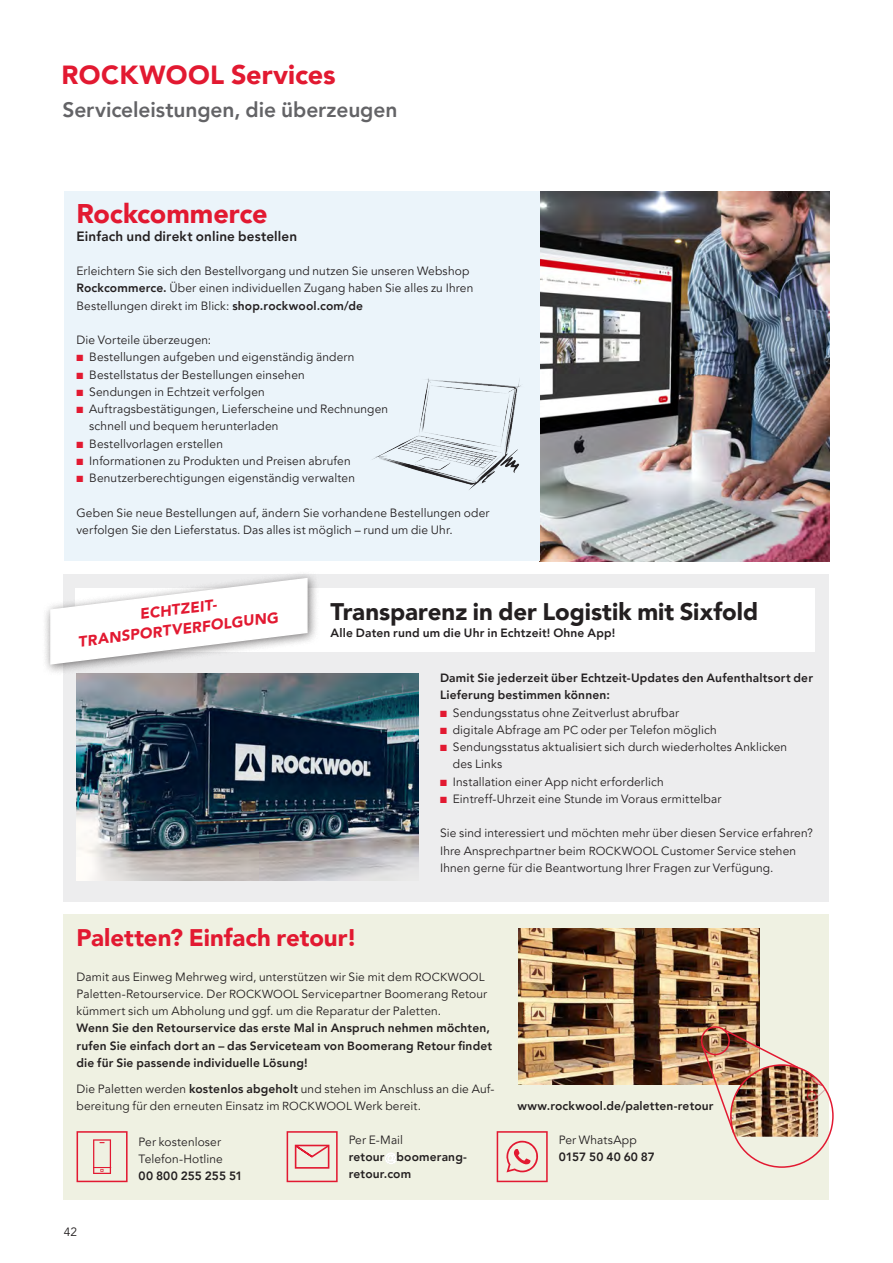
<style>
.page{position:relative;width:893px;height:1263px;background:#fff}
.page>*{position:absolute;margin:0;border:0;box-sizing:border-box;transform-origin:0 0}
.t1{font:900 27px "Avenir LT Pro";letter-spacing:-.005em;color:#e21931}
.t2{font:900 26.25px "Avenir LT Pro";letter-spacing:.015em;color:#e21931}
.t3{font:900 24px "Avenir LT Pro";color:#231f20}
.t4{font:900 24px "Avenir LT Pro";color:#e21931}
.t5{font:800 21px "Avenir LT Pro";letter-spacing:-.005em;color:#636366}
.t6{font:900 15px/19.8px "Avenir LT Pro";color:#e21931;text-align:center}
.t7{font:800 13.5px "Avenir LT Pro";letter-spacing:.01em;color:#231f20}
.t8{font:12px/17.2px "Avenir LT Pro";letter-spacing:.01em;color:#231f20}
.t9{font:800 12px/17.2px "Avenir LT Pro";letter-spacing:.015em;color:#231f20}
.t10{font:800 12px "Avenir LT Pro";letter-spacing:-.005em;color:#231f20}
.s1{font-size:27px}
.s2{font-weight:800}
.s3{color:#e21931}
.s4{font-size:11.7px}
.s5{font-weight:400}
.s6{font-family:"Arial Unicode MS";font-weight:400;font-size:11.4px}
</style>
<div class="page">
<img style="left:539px;top:191px;width:290px;height:370px">
<div style="left:64px;top:191px;width:475px;height:370px;background:#ebf4fa"></div>
<img style="left:372px;top:378px;width:149px;height:112px">
<div style="left:64px;top:574px;width:765px;height:327px;background:#ededee"></div>
<div style="left:64px;top:914px;width:765px;height:285px;background:#eff1e2"></div>
<div style="left:75px;top:589px;width:740px;height:63px;background:#fff"></div>
<div style="left:43px;top:570px;width:277px;height:107px;background:#231f20;opacity:.6"></div>
<svg style="left:49px;top:577px;width:259px;height:88px"></svg>
<img style="left:77px;top:673px;width:342px;height:207px">
<svg style="left:77px;top:1131px;width:51px;height:51px"></svg>
<svg style="left:287px;top:1131px;width:51px;height:51px"></svg>
<svg style="left:497px;top:1131px;width:51px;height:51px"></svg>
<img style="left:519px;top:928px;width:240px;height:156px">
<img style="left:733px;top:1067px;width:100px;height:70px">
<div style="left:701px;top:1026px;width:29px;height:29px;border:2px solid #e21931;border-radius:50%"></div>
<img style="left:700px;top:1027px;width:100px;height:108px">
<h2 class="t2" style="left:62px;top:59px;width:275px">ROCKWOOL <span class="s1">Services</span></h2>
<h3 class="t5" style="left:63px;top:97px;width:336px">Serviceleistungen, die überzeugen</h3>
<h1 class="t1" style="left:77px;top:198px;width:193px">Rockcommerce</h1>
<p class="t7" style="left:77px;top:228px;width:222px">Einfach und direkt online bestellen</p>
<p class="t8" style="left:77px;top:263px;width:398px">Erleichtern Sie sich den Bestellvorgang und nutzen Sie unseren Webshop<br><span class="s2">Rockcommerce.</span> Über einen individuellen Zugang haben Sie alles zu Ihren<br>Bestellungen direkt im Blick: <span class="s2">shop.rockwool.com/de</span></p>
<p class="t8" style="left:77px;top:332px;width:136px">Die Vorteile überzeugen:</p>
<p class="t8" style="left:77px;top:349px;width:280px"><span class="s3">■</span> Bestellungen aufgeben und eigenständig ändern</p>
<p class="t8" style="left:77px;top:366px;width:230px"><span class="s3">■</span> Bestellstatus der Bestellungen einsehen</p>
<p class="t8" style="left:77px;top:383px;width:190px"><span class="s3">■</span> Sendungen in Echtzeit verfolgen</p>
<p class="t8" style="left:89px;top:401px;width:301px;text-indent:-13px"><span class="s3">■</span> Auftragsbestätigungen, Lieferscheine und Rechnungen schnell und bequem herunterladen</p>
<p class="t8" style="left:77px;top:435px;width:148px"><span class="s3">■</span> Bestellvorlagen erstellen</p>
<p class="t8" style="left:77px;top:452px;width:276px"><span class="s3">■</span> Informationen zu Produkten und Preisen abrufen</p>
<p class="t8" style="left:77px;top:470px;width:280px"><span class="s3">■</span> Benutzerberechtigungen eigenständig verwalten</p>
<p class="t8" style="left:77px;top:504px;width:415px">Geben Sie neue Bestellungen auf, ändern Sie vorhandene Bestellungen oder verfolgen Sie den Lieferstatus. Das alles ist möglich – rund um die Uhr.</p>
<p class="t6" style="left:75px;top:612px;width:203px;rotate:-7deg">ECHTZEIT-<br>TRANSPORTVERFOLGUNG</p>
<h3 class="t3" style="left:331px;top:597px;width:429px">Transparenz in der Logistik mit Sixfold</h3>
<p class="t9" style="left:331px;top:624px;width:286px">Alle Daten rund um die Uhr in Echtzeit! Ohne App!</p>
<p class="t9" style="left:440px;top:669px;width:374px">Damit Sie jederzeit über Echtzeit-Updates den Aufenthaltsort der<br>Lieferung bestimmen können:</p>
<p class="t8" style="left:440px;top:704px;width:240px"><span class="s3">■</span> Sendungsstatus ohne Zeitverlust abrufbar</p>
<p class="t8" style="left:440px;top:721px;width:278px"><span class="s3">■</span> digitale Abfrage am <span class="s4">PC</span> oder per Telefon möglich</p>
<p class="t8" style="left:453px;top:739px;width:336px;text-indent:-13px"><span class="s3">■</span> Sendungsstatus aktualisiert sich durch wiederholtes Anklicken des Links</p>
<p class="t8" style="left:440px;top:773px;width:225px"><span class="s3">■</span> Installation einer App nicht erforderlich</p>
<p class="t8" style="left:440px;top:790px;width:283px"><span class="s3">■</span> Eintreff-Uhrzeit eine Stunde im Voraus ermittelbar</p>
<p class="t8" style="left:440px;top:825px;width:374px">Sie sind interessiert und möchten mehr über diesen Service erfahren?<br>Ihre Ansprechpartner beim <span class="s4">ROCKWOOL</span> Customer Service stehen<br>Ihnen gerne für die Beantwortung Ihrer Fragen zur Verfügung.</p>
<h3 class="t4" style="left:77px;top:923px;width:282px">Paletten? Einfach retour!</h3>
<p class="t8" style="left:77px;top:968px;width:412px">Damit aus Einweg Mehrweg wird, unterstützen wir Sie mit dem <span class="s4">ROCKWOOL<br></span>Paletten-Retourservice. Der <span class="s4">ROCKWOOL</span> Servicepartner Boomerang Retour kümmert sich um Abholung und ggf. um die Reparatur der Paletten.</p>
<p class="t9" style="left:77px;top:1020px;width:417px">Wenn Sie den Retourservice das erste Mal in Anspruch nehmen möchten, rufen Sie einfach dort an – das Serviceteam von Boomerang Retour findet die für Sie passende individuelle Lösung!</p>
<p class="t8" style="left:77px;top:1080px;width:419px">Die Paletten werden <span class="s2">kostenlos abgeholt</span> und stehen im Anschluss an die Auf&shy;bereitung für den erneuten Einsatz im <span class="s4">ROCKWOOL</span> Werk bereit.</p>
<p class="t8" style="left:139px;top:1133px;width:86px">Per kostenloser<br>Telefon-Hotline</p>
<p class="t9" style="left:139px;top:1167px;width:106px">00 800 255 255 51</p>
<p class="t9" style="left:517px;top:1097px;width:198px">www.rockwool.de/paletten-retour</p>
<p class="t9" style="left:349px;top:1131px;width:120px"><span class="s5">Per E-Mail </span>retour<span class="s6">@</span>boomerang&shy;retour.com</p>
<p class="t8" style="left:559px;top:1131px;width:80px">Per WhatsApp</p>
<p class="t10" style="left:559px;top:1150px;width:98px">0157 50 40 60 87</p>
<p class="t8" style="left:64px;top:1223px;width:15px">42</p>
</div>
